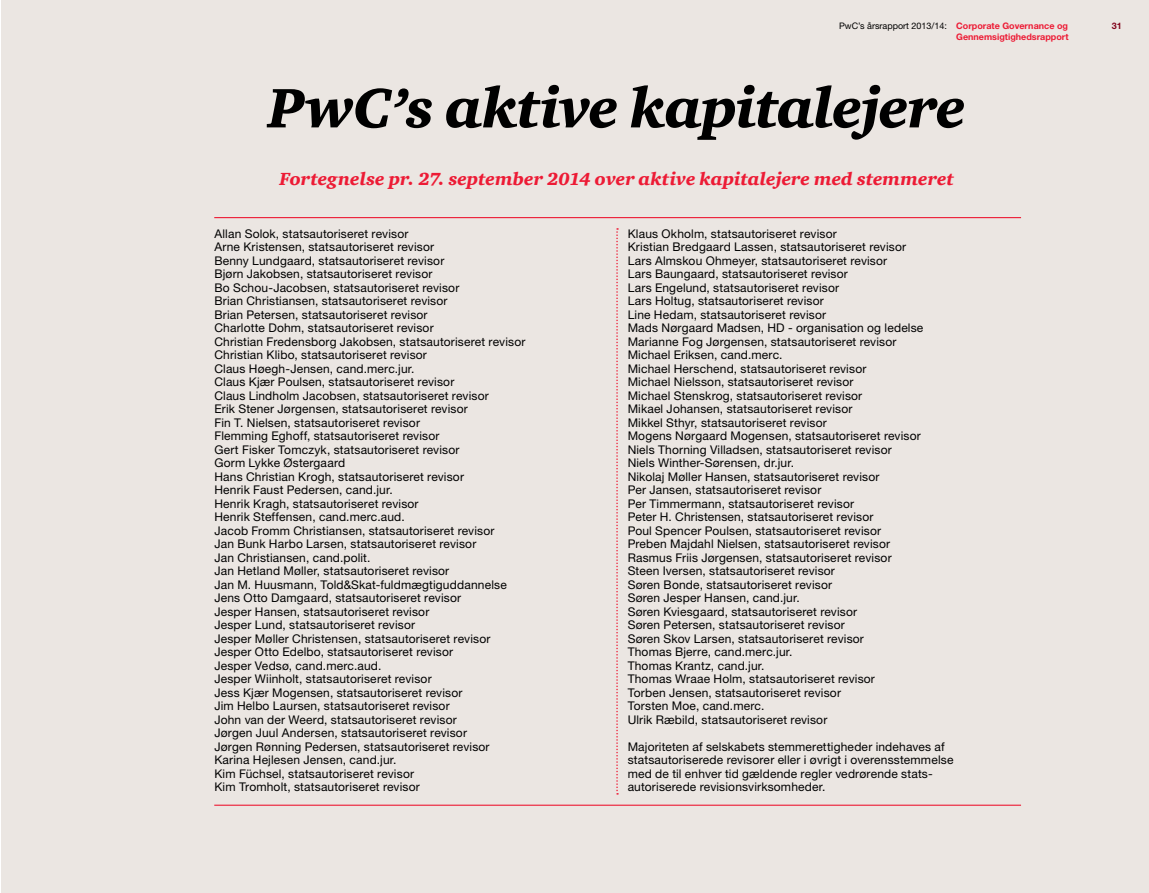
<style>
.page{position:relative;width:1149px;height:893px;background:#fff}
.page>*{position:absolute;margin:0;border:0;box-sizing:border-box;transform-origin:0 0}
.t1{font:italic 900 57px "ITC Charter Com";letter-spacing:-.015em;color:#000}
.t2{font:italic 900 18px "ITC Charter Com";color:#ed1b35}
.Tabeltekst{font:12px "Helvetica Neue LT Pro";letter-spacing:.015em;color:#000}
.t3{font:9px "Helvetica Neue LT Pro";color:#000}
.t4{font:700 9px "Helvetica Neue LT Pro";color:#ed1b35}
.t5{font:700 9px "Helvetica Neue LT Pro";color:#80021a}
.s1{font-weight:700;color:#ed1b35}
</style>
<div class="page">
<div style="left:1px;top:0;width:1147px;height:893px;background:#ebe6e2"></div>
<hr style="left:214px;top:805px;width:806px;height:1px;background:#ed1b35">
<hr style="left:214px;top:217px;width:806px;height:1px;background:#ed1b35">
<svg style="left:616px;top:228px;width:2px;height:567px"></svg>
<p class="t3" style="left:838px;top:21px;width:230px">PwC’s årsrapport 2013/14: <span class="s1">Corporate Governance og</span></p>
<p class="t5" style="left:1111px;top:20px;width:12px">31</p>
<p class="t4" style="left:955px;top:31px;width:114px">Gennemsigtighedsrapport</p>
<p class="t1" style="left:267px;top:73px;width:699px">PwC’s aktive kapitalejere</p>
<p class="t2" style="left:279px;top:168px;width:675px">Fortegnelse pr. 27. september 2014 over aktive kapitalejere med stemmeret</p>
<p class="Tabeltekst" style="left:214px;top:226px;width:195px">Allan Solok, statsautoriseret revisor</p>
<p class="Tabeltekst" style="left:214px;top:239px;width:221px">Arne Kristensen, statsautoriseret revisor</p>
<p class="Tabeltekst" style="left:214px;top:253px;width:231px">Benny Lundgaard, statsautoriseret revisor</p>
<p class="Tabeltekst" style="left:214px;top:266px;width:219px">Bjørn Jakobsen, statsautoriseret revisor</p>
<p class="Tabeltekst" style="left:214px;top:280px;width:246px">Bo Schou-Jacobsen, statsautoriseret revisor</p>
<p class="Tabeltekst" style="left:214px;top:293px;width:234px">Brian Christiansen, statsautoriseret revisor</p>
<p class="Tabeltekst" style="left:214px;top:307px;width:215px">Brian Petersen, statsautoriseret revisor</p>
<p class="Tabeltekst" style="left:214px;top:320px;width:221px">Charlotte Dohm, statsautoriseret revisor</p>
<p class="Tabeltekst" style="left:214px;top:334px;width:312px">Christian Fredensborg Jakobsen, statsautoriseret revisor</p>
<p class="Tabeltekst" style="left:214px;top:347px;width:214px">Christian Klibo, statsautoriseret revisor</p>
<p class="Tabeltekst" style="left:214px;top:361px;width:201px">Claus Høegh-Jensen, cand.merc.jur.</p>
<p class="Tabeltekst" style="left:214px;top:374px;width:241px">Claus Kjær Poulsen, statsautoriseret revisor</p>
<p class="Tabeltekst" style="left:214px;top:388px;width:276px">Claus Lindholm Jacobsen, statsautoriseret revisor</p>
<p class="Tabeltekst" style="left:214px;top:401px;width:255px">Erik Stener Jørgensen, statsautoriseret revisor</p>
<p class="Tabeltekst" style="left:214px;top:415px;width:207px">Fin T. Nielsen, statsautoriseret revisor</p>
<p class="Tabeltekst" style="left:214px;top:428px;width:226px">Flemming Eghoff, statsautoriseret revisor</p>
<p class="Tabeltekst" style="left:214px;top:442px;width:246px">Gert Fisker Tomczyk, statsautoriseret revisor</p>
<p class="Tabeltekst" style="left:214px;top:455px;width:132px">Gorm Lykke Østergaard</p>
<p class="Tabeltekst" style="left:214px;top:469px;width:251px">Hans Christian Krogh, statsautoriseret revisor</p>
<p class="Tabeltekst" style="left:214px;top:482px;width:180px">Henrik Faust Pedersen, cand.jur.</p>
<p class="Tabeltekst" style="left:214px;top:496px;width:206px">Henrik Kragh, statsautoriseret revisor</p>
<p class="Tabeltekst" style="left:214px;top:509px;width:192px">Henrik Steffensen, cand.merc.aud.</p>
<p class="Tabeltekst" style="left:214px;top:523px;width:281px">Jacob Fromm Christiansen, statsautoriseret revisor</p>
<p class="Tabeltekst" style="left:214px;top:536px;width:263px">Jan Bunk Harbo Larsen, statsautoriseret revisor</p>
<p class="Tabeltekst" style="left:214px;top:550px;width:158px">Jan Christiansen, cand.polit.</p>
<p class="Tabeltekst" style="left:214px;top:563px;width:236px">Jan Hetland Møller, statsautoriseret revisor</p>
<p class="Tabeltekst" style="left:214px;top:577px;width:294px">Jan M. Huusmann, Told&amp;Skat-fuldmægtiguddannelse</p>
<p class="Tabeltekst" style="left:214px;top:590px;width:248px">Jens Otto Damgaard, statsautoriseret revisor</p>
<p class="Tabeltekst" style="left:214px;top:604px;width:216px">Jesper Hansen, statsautoriseret revisor</p>
<p class="Tabeltekst" style="left:214px;top:617px;width:202px">Jesper Lund, statsautoriseret revisor</p>
<p class="Tabeltekst" style="left:214px;top:631px;width:277px">Jesper Møller Christensen, statsautoriseret revisor</p>
<p class="Tabeltekst" style="left:214px;top:644px;width:240px">Jesper Otto Edelbo, statsautoriseret revisor</p>
<p class="Tabeltekst" style="left:214px;top:658px;width:168px">Jesper Vedsø, cand.merc.aud.</p>
<p class="Tabeltekst" style="left:214px;top:671px;width:219px">Jesper Wiinholt, statsautoriseret revisor</p>
<p class="Tabeltekst" style="left:214px;top:685px;width:249px">Jess Kjær Mogensen, statsautoriseret revisor</p>
<p class="Tabeltekst" style="left:214px;top:698px;width:237px">Jim Helbo Laursen, statsautoriseret revisor</p>
<p class="Tabeltekst" style="left:214px;top:712px;width:244px">John van der Weerd, statsautoriseret revisor</p>
<p class="Tabeltekst" style="left:214px;top:725px;width:254px">Jørgen Juul Andersen, statsautoriseret revisor</p>
<p class="Tabeltekst" style="left:214px;top:739px;width:277px">Jørgen Rønning Pedersen, statsautoriseret revisor</p>
<p class="Tabeltekst" style="left:214px;top:752px;width:183px">Karina Hejlesen Jensen, cand.jur.</p>
<p class="Tabeltekst" style="left:214px;top:766px;width:201px">Kim Füchsel, statsautoriseret revisor</p>
<p class="Tabeltekst" style="left:214px;top:779px;width:207px">Kim Tromholt, statsautoriseret revisor</p>
<p class="Tabeltekst" style="left:627px;top:226px;width:210px">Klaus Okholm, statsautoriseret revisor</p>
<p class="Tabeltekst" style="left:627px;top:239px;width:280px">Kristian Bredgaard Lassen, statsautoriseret revisor</p>
<p class="Tabeltekst" style="left:627px;top:253px;width:261px">Lars Almskou Ohmeyer, statsautoriseret revisor</p>
<p class="Tabeltekst" style="left:627px;top:266px;width:222px">Lars Baungaard, statsautoriseret revisor</p>
<p class="Tabeltekst" style="left:627px;top:280px;width:213px">Lars Engelund, statsautoriseret revisor</p>
<p class="Tabeltekst" style="left:627px;top:293px;width:198px">Lars Holtug, statsautoriseret revisor</p>
<p class="Tabeltekst" style="left:627px;top:307px;width:200px">Line Hedam, statsautoriseret revisor</p>
<p class="Tabeltekst" style="left:627px;top:320px;width:297px">Mads Nørgaard Madsen, HD - organisation og ledelse</p>
<p class="Tabeltekst" style="left:627px;top:334px;width:270px">Marianne Fog Jørgensen, statsautoriseret revisor</p>
<p class="Tabeltekst" style="left:627px;top:347px;width:156px">Michael Eriksen, cand.merc.</p>
<p class="Tabeltekst" style="left:627px;top:361px;width:240px">Michael Herschend, statsautoriseret revisor</p>
<p class="Tabeltekst" style="left:627px;top:374px;width:227px">Michael Nielsson, statsautoriseret revisor</p>
<p class="Tabeltekst" style="left:627px;top:388px;width:236px">Michael Stenskrog, statsautoriseret revisor</p>
<p class="Tabeltekst" style="left:627px;top:401px;width:226px">Mikael Johansen, statsautoriseret revisor</p>
<p class="Tabeltekst" style="left:627px;top:415px;width:200px">Mikkel Sthyr, statsautoriseret revisor</p>
<p class="Tabeltekst" style="left:627px;top:428px;width:294px">Mogens Nørgaard Mogensen, statsautoriseret revisor</p>
<p class="Tabeltekst" style="left:627px;top:442px;width:265px">Niels Thorning Villadsen, statsautoriseret revisor</p>
<p class="Tabeltekst" style="left:627px;top:455px;width:168px">Niels Winther-Sørensen, dr.jur.</p>
<p class="Tabeltekst" style="left:627px;top:469px;width:253px">Nikolaj Møller Hansen, statsautoriseret revisor</p>
<p class="Tabeltekst" style="left:627px;top:482px;width:195px">Per Jansen, statsautoriseret revisor</p>
<p class="Tabeltekst" style="left:627px;top:496px;width:228px">Per Timmermann, statsautoriseret revisor</p>
<p class="Tabeltekst" style="left:627px;top:509px;width:247px">Peter H. Christensen, statsautoriseret revisor</p>
<p class="Tabeltekst" style="left:627px;top:523px;width:255px">Poul Spencer Poulsen, statsautoriseret revisor</p>
<p class="Tabeltekst" style="left:627px;top:536px;width:264px">Preben Majdahl Nielsen, statsautoriseret revisor</p>
<p class="Tabeltekst" style="left:627px;top:550px;width:265px">Rasmus Friis Jørgensen, statsautoriseret revisor</p>
<p class="Tabeltekst" style="left:627px;top:563px;width:209px">Steen Iversen, statsautoriseret revisor</p>
<p class="Tabeltekst" style="left:627px;top:577px;width:206px">Søren Bonde, statsautoriseret revisor</p>
<p class="Tabeltekst" style="left:627px;top:590px;width:173px">Søren Jesper Hansen, cand.jur.</p>
<p class="Tabeltekst" style="left:627px;top:604px;width:231px">Søren Kviesgaard, statsautoriseret revisor</p>
<p class="Tabeltekst" style="left:627px;top:617px;width:218px">Søren Petersen, statsautoriseret revisor</p>
<p class="Tabeltekst" style="left:627px;top:631px;width:238px">Søren Skov Larsen, statsautoriseret revisor</p>
<p class="Tabeltekst" style="left:627px;top:644px;width:166px">Thomas Bjerre, cand.merc.jur.</p>
<p class="Tabeltekst" style="left:627px;top:658px;width:138px">Thomas Krantz, cand.jur.</p>
<p class="Tabeltekst" style="left:627px;top:671px;width:249px">Thomas Wraae Holm, statsautoriseret revisor</p>
<p class="Tabeltekst" style="left:627px;top:685px;width:215px">Torben Jensen, statsautoriseret revisor</p>
<p class="Tabeltekst" style="left:627px;top:698px;width:138px">Torsten Moe, cand.merc.</p>
<p class="Tabeltekst" style="left:627px;top:712px;width:201px">Ulrik Ræbild, statsautoriseret revisor</p>
<p class="Tabeltekst" style="left:627px;top:739px;width:318px">Majoriteten af selskabets stemmerettigheder indehaves af</p>
<p class="Tabeltekst" style="left:627px;top:752px;width:327px">statsautoriserede revisorer eller i øvrigt i overensstemmelse</p>
<p class="Tabeltekst" style="left:627px;top:766px;width:306px">med de til enhver tid gældende regler vedrørende stats-</p>
<p class="Tabeltekst" style="left:627px;top:779px;width:199px">autoriserede revisionsvirksomheder.</p>
</div>
